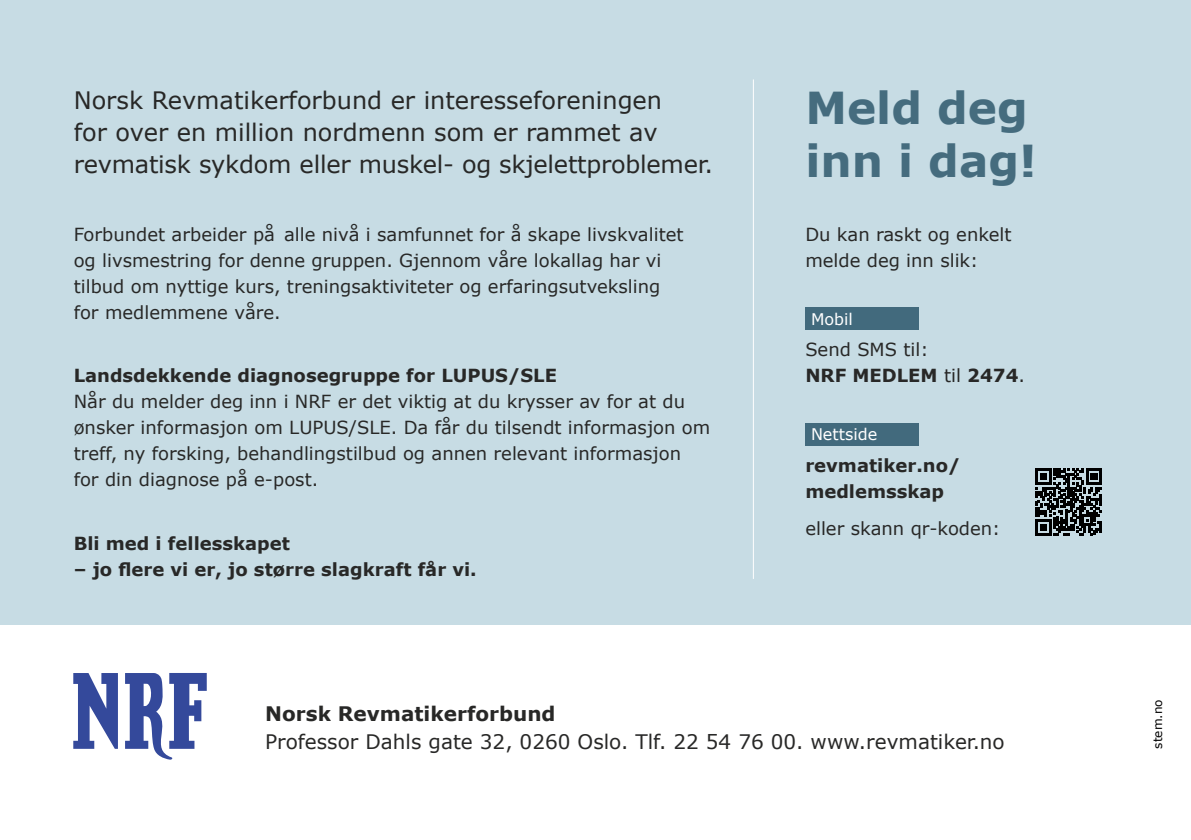
<style>
.page{position:relative;width:1191px;height:840px;background:#fff}
.page>*{position:absolute;margin:0;border:0;box-sizing:border-box;transform-origin:0 0}
.t1{font:700 44px/52.8px "Verdana";color:#456c7e}
.t2{font:24px/32px "Verdana";color:#282827}
.t3{font:20px "Verdana";color:#282827}
.t4{font:700 20px "Verdana";color:#282827}
.t5{font:18px/26px "Verdana";color:#282827}
.t6{font:700 18px/26px "Verdana";color:#282827}
.t7{font:16px "Verdana";color:#fff}
.t8{font:12px "Verdana";color:#000}
.s1{font-weight:700}
</style>
<div class="page">
<div style="left:0;top:0;width:1191px;height:624px;background:#c7dce4"></div>
<svg style="left:73px;top:673px;width:45px;height:75px"></svg>
<svg style="left:125px;top:673px;width:82px;height:86px"></svg>
<svg style="left:1035px;top:468px;width:67px;height:67px"></svg>
<div style="left:805px;top:307px;width:113px;height:23px;background:#426a7d"></div>
<div style="left:805px;top:423px;width:113px;height:22px;background:#426a7d"></div>
<hr style="left:753px;top:79px;width:1px;height:499px;background:#fff">
<h2 class="t2" style="left:74px;top:85px;width:641px">Norsk Revmatikerforbund er interesseforeningen<br>for over en million nordmenn som er rammet av revmatisk sykdom eller muskel- og skjelettproblemer.</h2>
<p class="t5" style="left:74px;top:221px;width:611px">Forbundet arbeider på alle nivå i samfunnet for å skape livskvalitet og livsmestring for denne gruppen. Gjennom våre lokallag har vi tilbud om nyttige kurs, treningsaktiviteter og erfaringsutveksling for medlemmene våre.</p>
<p class="t6" style="left:74px;top:362px;width:485px">Landsdekkende diagnosegruppe for LUPUS/SLE</p>
<p class="t5" style="left:74px;top:389px;width:638px">Når du melder deg inn i NRF er det viktig at du krysser av for at du ønsker informasjon om LUPUS/SLE. Da får du tilsendt informasjon om treff, ny forsking, behandlingstilbud og annen relevant informasjon for din diagnose på e-post.</p>
<p class="t6" style="left:74px;top:530px;width:218px">Bli med i fellesskapet</p>
<p class="t6" style="left:74px;top:556px;width:404px">– jo flere vi er, jo større slagkraft får vi.</p>
<h1 class="t1" style="left:805px;top:82px;width:233px">Meld deg inn i dag!</h1>
<p class="t5" style="left:805px;top:221px;width:208px">Du kan raskt og enkelt melde deg inn slik:</p>
<p class="t7" style="left:811px;top:309px;width:43px">Mobil</p>
<p class="t5" style="left:805px;top:337px;width:221px">Send SMS til:<br><span class="s1">NRF MEDLEM</span> til <span class="s1">2474</span>.</p>
<p class="t7" style="left:811px;top:424px;width:68px">Nettside</p>
<p class="t6" style="left:805px;top:452px;width:157px">revmatiker.no/ medlemsskap</p>
<p class="t5" style="left:805px;top:515px;width:197px">eller skann qr-koden:</p>
<p class="t4" style="left:265px;top:700px;width:292px">Norsk Revmatikerforbund</p>
<p class="t3" style="left:265px;top:728px;width:741px">Professor Dahls gate 32, 0260 Oslo. Tlf. 22 54 76 00. www.revmatiker.no</p>
<p class="t8" style="left:1150px;top:748px;width:51px;rotate:-90deg">stem.no</p>
</div>
